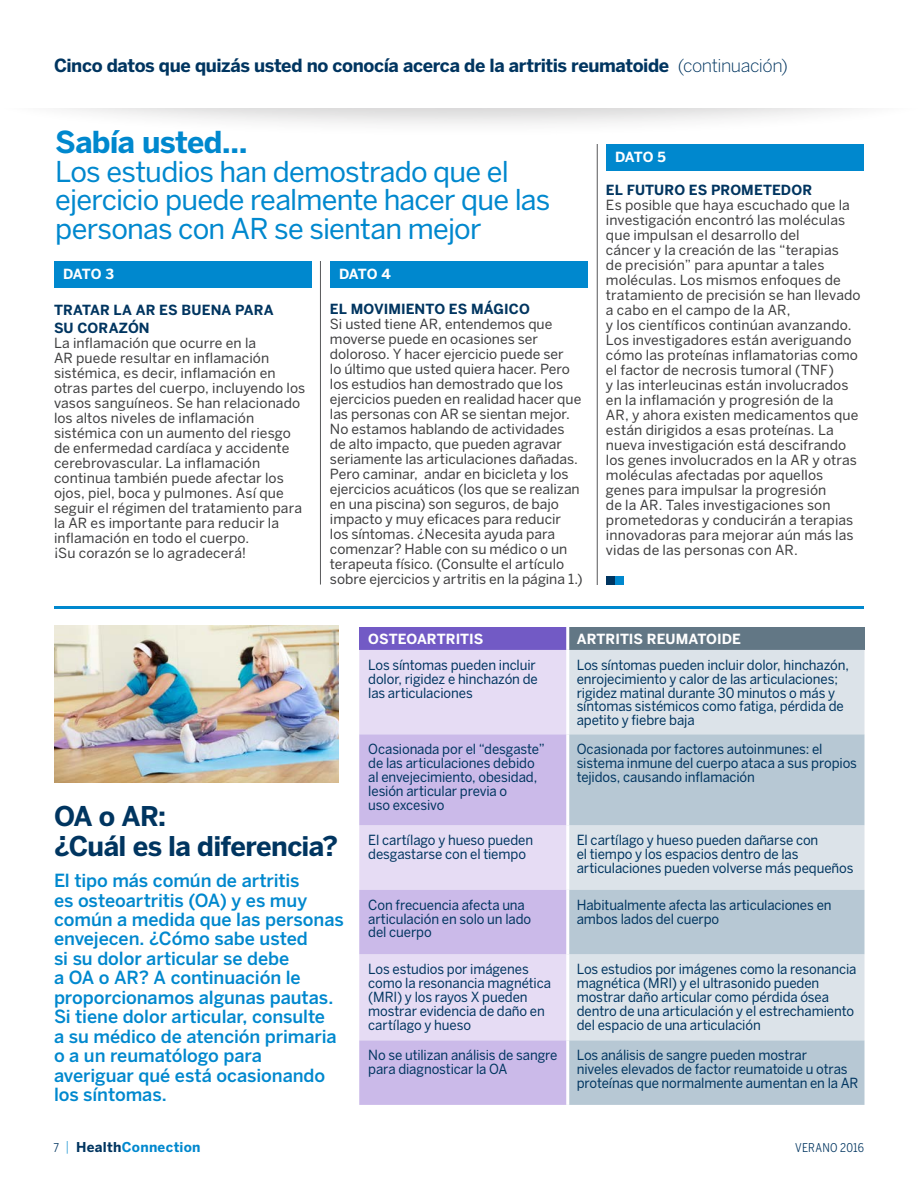
<style>
.page{position:relative;width:918px;height:1188px;background:#fff}
.page>*{position:absolute;margin:0;border:0;box-sizing:border-box;transform-origin:0 0}
.large_quote_text{font:700 30px "Benton Sans";letter-spacing:-.025em;color:#0088ce}
.large_quote_text-2{font:28.5px/28.5px "Benton Sans";letter-spacing:-.03em;color:#0088ce}
.blue_Headline{font:700 27px/30px "Benton Sans";letter-spacing:-.025em;color:#003560}
.Benton_9_12_body_cop{font:500 18px/19.5px "Benton Sans";letter-spacing:-.005em;color:#0088ce}
.Headline_Primary_bol{font:700 18px "Benton Sans";letter-spacing:-.02em;color:#003560}
.Benton_9_12_body_cop-2{font:13.8px/15px "Benton Sans";letter-spacing:.005em;color:#3e3e3f}
.darkblue_text_subhea{font:13.8px/13.8px "Benton Sans";letter-spacing:-.01em;color:#003560;scale:.95 1}
.Benton_9_12_body_cop-3{font:13.8px/13.8px "Benton Sans";letter-spacing:-.01em;color:#003560;scale:.95 1}
.darkblue_text_subhea-2{font:700 13.8px/18px "Benton Sans";letter-spacing:.005em;color:#003560}
.darkblue_text_subhea-3{font:700 13.8px "Benton Sans";color:#fff}
.Benton_9_12_body_cop-4{font:700 13.8px "Benton Sans";letter-spacing:-.02em;color:#fff}
.t1{font:700 13.5px "Benton Sans";letter-spacing:.02em;color:#0088ce}
.t2{font:12px "Benton Sans Condensed";letter-spacing:.02em;color:#003560}
.s1{font-weight:300}
.s2{font-family:"Benton Sans Condensed";font-weight:400;font-size:12px;color:#003560}
.s3{color:#003560}
</style>
<div class="page">
<hr style="left:320px;top:261px;width:1px;height:324px;background:#57585a">
<hr style="left:597px;top:144px;width:1px;height:441px;background:#57585a">
<div style="left:0;top:35px;width:918px;height:103px;background:#231f20;opacity:.2"></div>
<div style="left:1px;top:6px;width:917px;height:102px;background:#fff"></div>
<div style="left:54px;top:261px;width:258px;height:27px;background:#0088ce"></div>
<div style="left:330px;top:261px;width:258px;height:27px;background:#0088ce"></div>
<div style="left:606px;top:144px;width:258px;height:27px;background:#0088ce"></div>
<div style="left:606px;top:576px;width:9px;height:9px;background:#003560"></div>
<div style="left:615px;top:576px;width:9px;height:9px;background:#0088ce"></div>
<img style="left:54px;top:626px;width:285px;height:157px">
<div style="left:359px;top:627px;width:209px;height:23px;background:#725ac5"></div>
<div style="left:568px;top:627px;width:297px;height:23px;background:#627785"></div>
<div style="left:359px;top:650px;width:207px;height:84px;background:#e6dcf4"></div>
<div style="left:569px;top:650px;width:296px;height:84px;background:#dce3e9"></div>
<svg style="left:359px;top:734px;width:207px;height:371px;background:#d6c7ed"></svg>
<svg style="left:569px;top:734px;width:296px;height:371px;background:#c6d3dc"></svg>
<hr style="left:566px;top:627px;width:3px;height:23px;background:#fff">
<hr style="left:54px;top:606px;width:810px;height:3px;background:#0088ce">
<p class="Headline_Primary_bol" style="left:54px;top:54px;width:736px">Cinco datos que quizás usted no conocía acerca de la artritis reumatoide <span class="s1">(continuación)</span></p>
<p class="large_quote_text" style="left:55px;top:124px;width:194px">Sabía usted…</p>
<p class="large_quote_text-2" style="left:55px;top:157px;width:497px">Los estudios han demostrado que el ejercicio puede realmente hacer que las personas con AR se sientan mejor</p>
<p class="Benton_9_12_body_cop-4" style="left:63px;top:265px;width:53px">DATO 3</p>
<p class="darkblue_text_subhea-2" style="left:54px;top:301px;width:221px">TRATAR LA AR ES BUENA PARA<br>SU CORAZÓN</p>
<p class="Benton_9_12_body_cop-2" style="left:54px;top:336px;width:253px">La inflamación que ocurre en la<br>AR puede resultar en inflamación sistémica, es decir, inflamación en otras partes del cuerpo, incluyendo los vasos sanguíneos. Se han relacionado los altos niveles de inflamación sistémica con un aumento del riesgo de enfermedad cardíaca y accidente cerebrovascular. La inflamación continua también puede afectar los ojos, piel, boca y pulmones. Así que seguir el régimen del tratamiento para la AR es importante para reducir la inflamación en todo el cuerpo.<br>¡Su corazón se lo agradecerá!</p>
<p class="Benton_9_12_body_cop-4" style="left:339px;top:265px;width:53px">DATO 4</p>
<p class="darkblue_text_subhea-2" style="left:330px;top:300px;width:201px">EL MOVIMIENTO ES MÁGICO</p>
<p class="Benton_9_12_body_cop-2" style="left:330px;top:316px;width:254px">Si usted tiene AR, entendemos que moverse puede en ocasiones ser doloroso. Y hacer ejercicio puede ser<br>lo último que usted quiera hacer. Pero los estudios han demostrado que los ejercicios pueden en realidad hacer que las personas con AR se sientan mejor.<br>No estamos hablando de actividades de alto impacto, que pueden agravar seriamente las articulaciones dañadas.<br>Pero caminar, andar en bicicleta y los ejercicios acuáticos (los que se realizan en una piscina) son seguros, de bajo impacto y muy eficaces para reducir los síntomas. ¿Necesita ayuda para comenzar? Hable con su médico o un terapeuta físico. (Consulte el artículo sobre ejercicios y artritis en la página 1.)</p>
<p class="Benton_9_12_body_cop-4" style="left:615px;top:148px;width:52px">DATO 5</p>
<p class="darkblue_text_subhea-2" style="left:606px;top:181px;width:208px">EL FUTURO ES PROMETEDOR</p>
<p class="Benton_9_12_body_cop-2" style="left:606px;top:198px;width:256px">Es posible que haya escuchado que la investigación encontró las moléculas que impulsan el desarrollo del<br>cáncer y la creación de las “terapias<br>de precisión” para apuntar a tales moléculas. Los mismos enfoques de tratamiento de precisión se han llevado a cabo en el campo de la AR,<br>y los científicos continúan avanzando.<br>Los investigadores están averiguando cómo las proteínas inflamatorias como el factor de necrosis tumoral (TNF)<br>y las interleucinas están involucrados en la inflamación y progresión de la<br>AR, y ahora existen medicamentos que están dirigidos a esas proteínas. La nueva investigación está descifrando los genes involucrados en la AR y otras moléculas afectadas por aquellos genes para impulsar la progresión<br>de la AR. Tales investigaciones son prometedoras y conducirán a terapias innovadoras para mejorar aún más las vidas de las personas con AR.</p>
<p class="darkblue_text_subhea-3" style="left:368px;top:630px;width:117px">OSTEOARTRITIS</p>
<p class="darkblue_text_subhea-3" style="left:577px;top:630px;width:166px">ARTRITIS REUMATOIDE</p>
<p class="Benton_9_12_body_cop-3" style="left:368px;top:658px;width:180px">Los síntomas pueden incluir dolor, rigidez e hinchazón de las articulaciones</p>
<p class="darkblue_text_subhea" style="left:577px;top:658px;width:288px">Los síntomas pueden incluir dolor, hinchazón, enrojecimiento y calor de las articulaciones; rigidez matinal durante 30 minutos o más y síntomas sistémicos como fatiga, pérdida de apetito y fiebre baja</p>
<p class="Benton_9_12_body_cop-3" style="left:368px;top:742px;width:187px">Ocasionada por el “desgaste” de las articulaciones debido al envejecimiento, obesidad, lesión articular previa o<br>uso excesivo</p>
<p class="darkblue_text_subhea" style="left:577px;top:742px;width:296px">Ocasionada por factores autoinmunes: el sistema inmune del cuerpo ataca a sus propios tejidos, causando inflamación</p>
<p class="Benton_9_12_body_cop-3" style="left:368px;top:833px;width:175px">El cartílago y hueso pueden desgastarse con el tiempo</p>
<p class="darkblue_text_subhea" style="left:577px;top:833px;width:293px">El cartílago y hueso pueden dañarse con<br>el tiempo y los espacios dentro de las articulaciones pueden volverse más pequeños</p>
<p class="Benton_9_12_body_cop-3" style="left:368px;top:898px;width:173px">Con frecuencia afecta una articulación en solo un lado del cuerpo</p>
<p class="darkblue_text_subhea" style="left:577px;top:898px;width:270px">Habitualmente afecta las articulaciones en ambos lados del cuerpo</p>
<p class="Benton_9_12_body_cop-3" style="left:368px;top:962px;width:194px">Los estudios por imágenes como la resonancia magnética (MRI) y los rayos X pueden mostrar evidencia de daño en cartílago y hueso</p>
<p class="darkblue_text_subhea" style="left:577px;top:962px;width:296px">Los estudios por imágenes como la resonancia magnética (MRI) y el ultrasonido pueden mostrar daño articular como pérdida ósea dentro de una articulación y el estrechamiento del espacio de una articulación</p>
<p class="darkblue_text_subhea" style="left:368px;top:1048px;width:201px">No se utilizan análisis de sangre para diagnosticar la OA</p>
<p class="darkblue_text_subhea" style="left:577px;top:1048px;width:298px">Los análisis de sangre pueden mostrar<br>niveles elevados de factor reumatoide u otras proteínas que normalmente aumentan en la AR</p>
<p class="blue_Headline" style="left:54px;top:801px;width:286px">OA o AR:<br>¿Cuál es la diferencia?</p>
<p class="Benton_9_12_body_cop" style="left:54px;top:871px;width:291px">El tipo más común de artritis<br>es osteoartritis (OA) y es muy común a medida que las personas envejecen. ¿Cómo sabe usted<br>si su dolor articular se debe<br>a OA o AR? A continuación le proporcionamos algunas pautas.<br>Si tiene dolor articular, consulte<br>a su médico de atención primaria o a un reumatólogo para averiguar qué está ocasionando los síntomas.</p>
<p class="t1" style="left:53px;top:1139px;width:149px"><span class="s2">7</span> <span class="s1">|</span> <span class="s3">Health</span>Connection</p>
<p class="t2" style="left:795px;top:1140px;width:70px">VERANO 2016</p>
</div>
